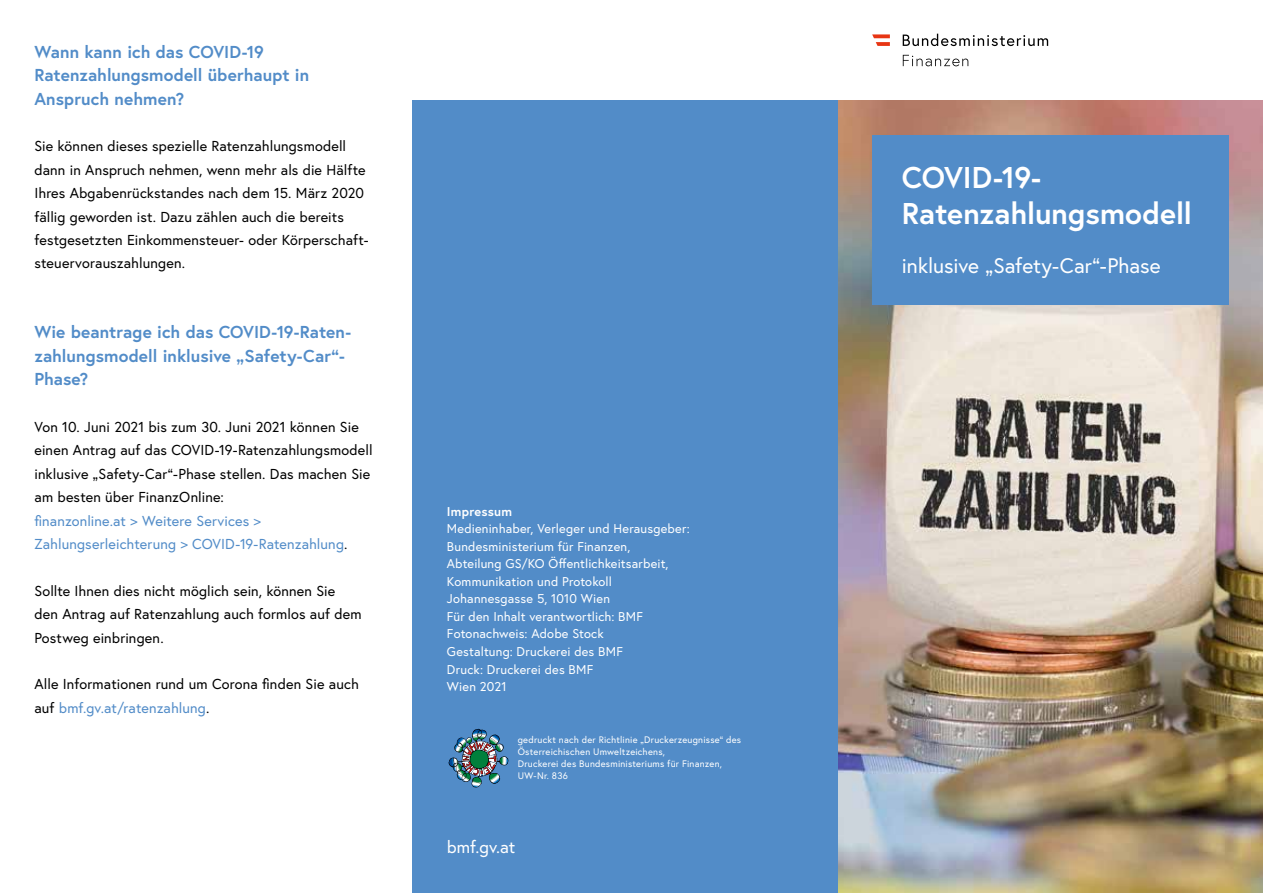
<style>
.page{position:relative;width:1263px;height:893px;background:#fff}
.page>*{position:absolute;margin:0;border:0;box-sizing:border-box;transform-origin:0 0}
.t1{font:700 30px/36px "Europa Austria";letter-spacing:-.005em;color:#fff}
.t2{font:21px "Europa Austria";letter-spacing:-.005em;color:#fff}
.t3{font:700 17.25px/23.4px "Europa Austria";color:#528cc8}
.t4{font:17.25px "Europa Austria";letter-spacing:.005em;color:#fff}
.t5{font:14.4px/23.4px "Europa Austria";letter-spacing:.01em;color:#000}
.t6{font:14.4px/23.4px "Europa Austria";letter-spacing:.005em;color:#528cc8}
.t7{font:12.75px/17.5px "Europa Austria";letter-spacing:.015em;color:#fff}
.t8{font:700 12.75px "Europa Austria";letter-spacing:.015em;color:#fff}
.t9{font:9.45px/12px "Europa Austria";letter-spacing:.025em;color:#fff}
.s1{color:#000}
.s2{color:#528cc8}
</style>
<div class="page">
<img style="left:838px;top:101px;width:425px;height:792px">
<div style="left:412px;top:101px;width:426px;height:792px;background:#528cc8"></div>
<svg style="left:903px;top:55px;width:65px;height:11px"></svg>
<svg style="left:903px;top:34px;width:145px;height:12px"></svg>
<svg style="left:872px;top:34px;width:18px;height:12px"></svg>
<div style="left:872px;top:135px;width:356px;height:170px;background:#528cc8"></div>
<img style="left:449px;top:729px;width:59px;height:58px">
<p class="t3" style="left:34px;top:40px;width:276px">Wann kann ich das COVID-19<br>Ratenzahlungsmodell überhaupt in<br>Anspruch nehmen?</p>
<p class="t5" style="left:34px;top:134px;width:335px">Sie können dieses spezielle Ratenzahlungsmodell dann in Anspruch nehmen, wenn mehr als die Hälfte Ihres Abgabenrückstandes nach dem 15. März 2020 fällig geworden ist. Dazu zählen auch die bereits festgesetzten Einkommensteuer- oder Körperschaft&shy;steuervorauszahlungen.</p>
<p class="t3" style="left:34px;top:320px;width:318px">Wie beantrage ich das COVID-19-Raten&shy;zahlungsmodell inklusive „Safety-Car“-<br>Phase?</p>
<p class="t5" style="left:34px;top:415px;width:340px">Von 10. Juni 2021 bis zum 30. Juni 2021 können Sie einen Antrag auf das COVID-19-Ratenzahlungsmodell inklusive „Safety-Car“-Phase stellen. Das machen Sie am besten über FinanzOnline:</p>
<p class="t6" style="left:34px;top:509px;width:315px">finanzonline.at &gt; Weitere Services &gt;<br>Zahlungserleichterung &gt; COVID-19-Ratenzahlung<span class="s1">.</span></p>
<p class="t5" style="left:34px;top:579px;width:329px">Sollte Ihnen dies nicht möglich sein, können Sie den Antrag auf Ratenzahlung auch formlos auf dem<br>Postweg einbringen.</p>
<p class="t5" style="left:34px;top:672px;width:326px">Alle Informationen rund um Corona finden Sie auch auf <span class="s2">bmf.gv.at/ratenzahlung</span>.</p>
<p class="t8" style="left:447px;top:502px;width:67px">Impressum</p>
<p class="t7" style="left:447px;top:520px;width:244px">Medieninhaber, Verleger und Herausgeber:<br>Bundesministerium für Finanzen,<br>Abteilung GS/KO Öffentlichkeitsarbeit,<br>Kommunikation und Protokoll<br>Johannesgasse 5, 1010 Wien<br>Für den Inhalt verantwortlich: BMF<br>Fotonachweis: Adobe Stock<br>Gestaltung: Druckerei des BMF<br>Druck: Druckerei des BMF<br>Wien 2021</p>
<p class="t9" style="left:518px;top:734px;width:225px">gedruckt nach der Richtlinie „Druckerzeugnisse“ des Österreichischen Umweltzeichens,<br>Druckerei des Bundesministeriums für Finanzen, UW‑Nr. 836</p>
<p class="t4" style="left:447px;top:836px;width:70px">bmf.gv.at</p>
<h1 class="t1" style="left:902px;top:159px;width:291px">COVID-19-<br>Ratenzahlungsmodell</h1>
<h2 class="t2" style="left:902px;top:252px;width:260px">inklusive „Safety-Car“-Phase</h2>
</div>
